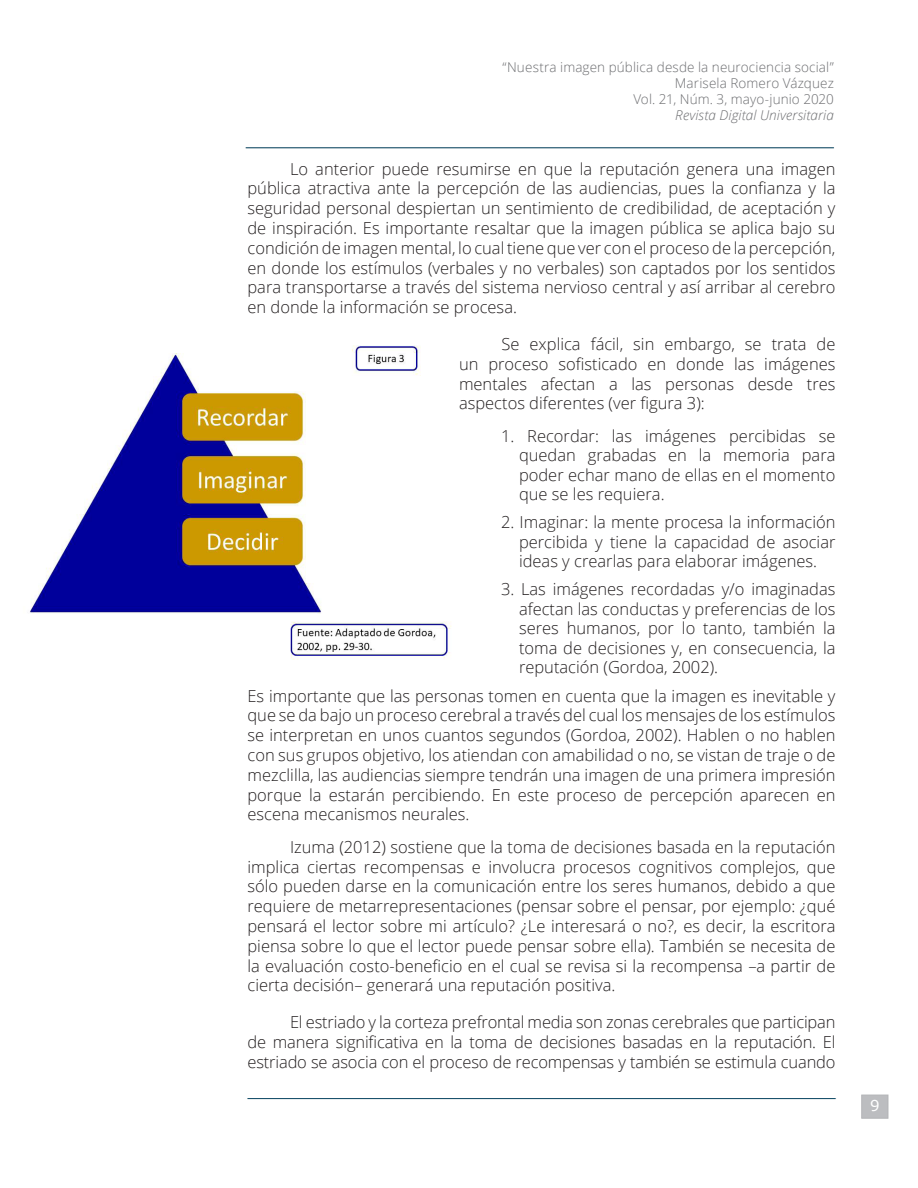
<style>
.page{position:relative;width:918px;height:1188px;background:#fff}
.page>*{position:absolute;margin:0;border:0;box-sizing:border-box;transform-origin:0 0}
.texto_sangria{font:300 16.5px/19.8px "Open Sans";color:#231f20;text-align:justify}
.texto_normal{font:300 16.5px/19.8px "Open Sans";color:#231f20;text-align:justify}
.Lista{font:300 16.5px/19.5px "Open Sans";color:#231f20;text-align:justify}
.t1{font:15px "Verdana";color:#fff}
.t2{font:300 13.5px/16.2px "Open Sans";letter-spacing:.01em;color:#6c6d70;text-align:right}
.t3{font:italic 300 13.5px "Open Sans";letter-spacing:.005em;color:#6c6d70}
</style>
<div class="page">
<div style="left:861px;top:1095px;width:27px;height:24px;background:#bcbdc0"></div>
<hr style="left:245px;top:147px;width:590px;height:2px;background:#457185">
<hr style="left:246px;top:148px;width:588px;height:1px;background:#094662">
<hr style="left:247px;top:1098px;width:589px;height:1px;background:#85a1ae">
<hr style="left:248px;top:1098px;width:588px;height:1px;background:#094662">
<img style="left:30px;top:345px;width:421px;height:315px">
<p class="t2" style="left:503px;top:59px;width:333px">“Nuestra imagen pública desde la neurociencia social”<br>Marisela Romero Vázquez<br>Vol. 21, Núm. 3, mayo-junio 2020</p>
<p class="t3" style="left:675px;top:106px;width:160px">Revista Digital Universitaria</p>
<p class="texto_sangria" style="left:248px;top:158px;width:590px;text-indent:43px">Lo anterior puede resumirse en que la reputación genera una imagen pública atractiva ante la percepción de las audiencias, pues la confianza y la seguridad personal despiertan un sentimiento de credibilidad, de aceptación y de inspiración. Es importante resaltar que la imagen pública se aplica bajo su condición de imagen mental, lo cual tiene que ver con el proceso de la percepción, en donde los estímulos (verbales y no verbales) son captados por los sentidos para transportarse a través del sistema nervioso central y así arribar al cerebro en donde la información se procesa.</p>
<p class="texto_sangria" style="left:459px;top:334px;width:378px;text-indent:43px">Se explica fácil, sin embargo, se trata de un proceso sofisticado en donde las imágenes mentales afectan a las personas desde tres aspectos diferentes (ver figura 3):</p>
<p class="Lista" style="left:519px;top:426px;width:318px;text-indent:-18px">1. Recordar: las imágenes percibidas se quedan grabadas en la memoria para poder echar mano de ellas en el momento que se les requiera.</p>
<p class="Lista" style="left:519px;top:512px;width:318px;text-indent:-18px">2. Imaginar: la mente procesa la información percibida y tiene la capacidad de asociar ideas y crearlas para elaborar imágenes.</p>
<p class="Lista" style="left:519px;top:579px;width:318px;text-indent:-18px">3. Las imágenes recordadas y/o imaginadas afectan las conductas y preferencias de los seres humanos, por lo tanto, también la toma de decisiones y, en consecuencia, la reputación (Gordoa, 2002).</p>
<p class="texto_normal" style="left:248px;top:685px;width:590px">Es importante que las personas tomen en cuenta que la imagen es inevitable y que se da bajo un proceso cerebral a través del cual los mensajes de los estímulos se interpretan en unos cuantos segundos (Gordoa, 2002). Hablen o no hablen con sus grupos objetivo, los atiendan con amabilidad o no, se vistan de traje o de mezclilla, las audiencias siempre tendrán una imagen de una primera impresión porque la estarán percibiendo. En este proceso de percepción aparecen en escena mecanismos neurales.</p>
<p class="texto_sangria" style="left:248px;top:837px;width:590px;text-indent:43px">Izuma (2012) sostiene que la toma de decisiones basada en la reputación implica ciertas recompensas e involucra procesos cognitivos complejos, que sólo pueden darse en la comunicación entre los seres humanos, debido a que requiere de metarrepresentaciones (pensar sobre el pensar, por ejemplo: ¿qué pensará el lector sobre mi artículo? ¿Le interesará o no?, es decir, la escritora piensa sobre lo que el lector puede pensar sobre ella). También se necesita de la evaluación costo-beneficio en el cual se revisa si la recompensa –a partir de cierta decisión– generará una reputación positiva.</p>
<p class="texto_sangria" style="left:248px;top:1012px;width:590px;text-indent:43px">El estriado y la corteza prefrontal media son zonas cerebrales que participan de manera significativa en la toma de decisiones basadas en la reputación. El estriado se asocia con el proceso de recompensas y también se estimula cuando</p>
<p class="t1" style="left:870px;top:1096px;width:11px">9</p>
</div>
